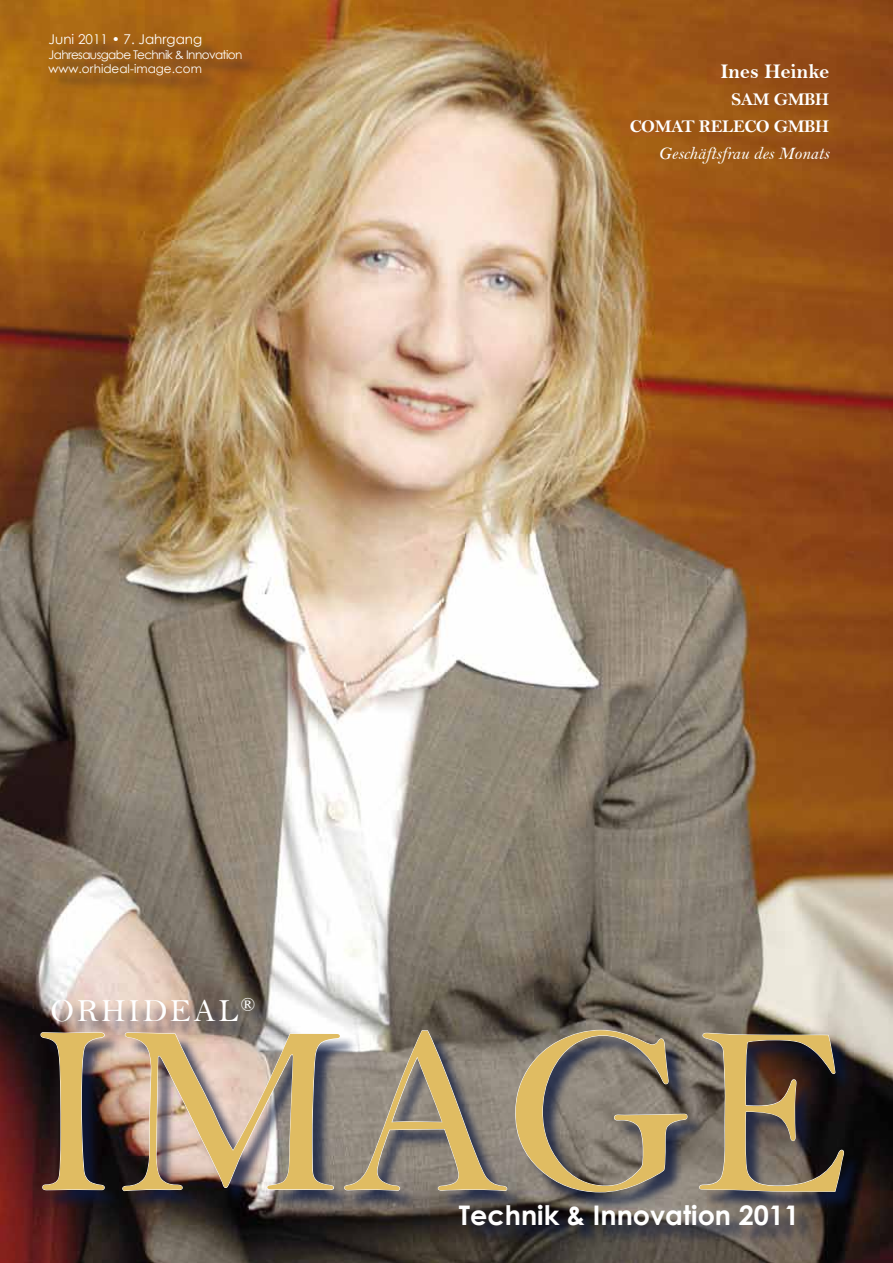
<style>
.page{position:relative;width:893px;height:1263px;background:#fff}
.page>*{position:absolute;margin:0;border:0;box-sizing:border-box;transform-origin:0 0}
.t1{font:243.3px "Bell";color:#e0bc62}
.t2{font:32.4px "Bell";letter-spacing:.075em;color:#fff}
.t3{font:700 27px "Century Gothic";color:#fff}
.t4{font:21px "Bell MT Bold";color:#fff}
.t5{font:18px/27px "Bell MT Bold";letter-spacing:-.025em;color:#fff;text-align:right}
.t6{font:13.5px "Century Gothic";color:#fff}
.t7{font:12px/14.4px "Century Gothic";letter-spacing:-.05em;color:#fff}
.s1{font-family:"Bell MT Italic"}
</style>
<div class="page">
<img style="left:0;top:0;width:893px;height:1263px">
<div style="left:44px;top:1001px;width:818px;height:243px;background:#0b183e;opacity:.75"></div>
<img style="left:40px;top:1032px;width:65px;height:158px">
<img style="left:122px;top:1030px;width:386px;height:161px">
<svg style="left:515px;top:1029px;width:173px;height:164px;background:#726e6c"></svg>
<svg style="left:699px;top:1032px;width:145px;height:160px;background:#514a4a"></svg>
<div style="left:52px;top:37px;width:208px;height:56px;background:#0b183e;opacity:.75"></div>
<p class="t6" style="left:49px;top:31px;width:155px">Juni 2011 • 7. Jahrgang</p>
<p class="t7" style="left:49px;top:47px;width:195px">Jahresausgabe Technik &amp; Innovation www.orhideal-image.com</p>
<p class="t4" style="left:720px;top:59px;width:110px">Ines Heinke</p>
<p class="t5" style="left:630px;top:86px;width:201px">SAM GMBH<br>COMAT RELECO GMBH<br><span class="s1">Geschäftsfrau des Monats</span></p>
<p class="t2" style="left:51px;top:991px;width:206px">ORHIDEAL<sup>®</sup></p>
<p class="t1" style="left:27px;top:967px;width:827px">IMAGE</p>
<p class="t3" style="left:459px;top:1199px;width:342px">Technik &amp; Innovation 2011</p>
</div>
